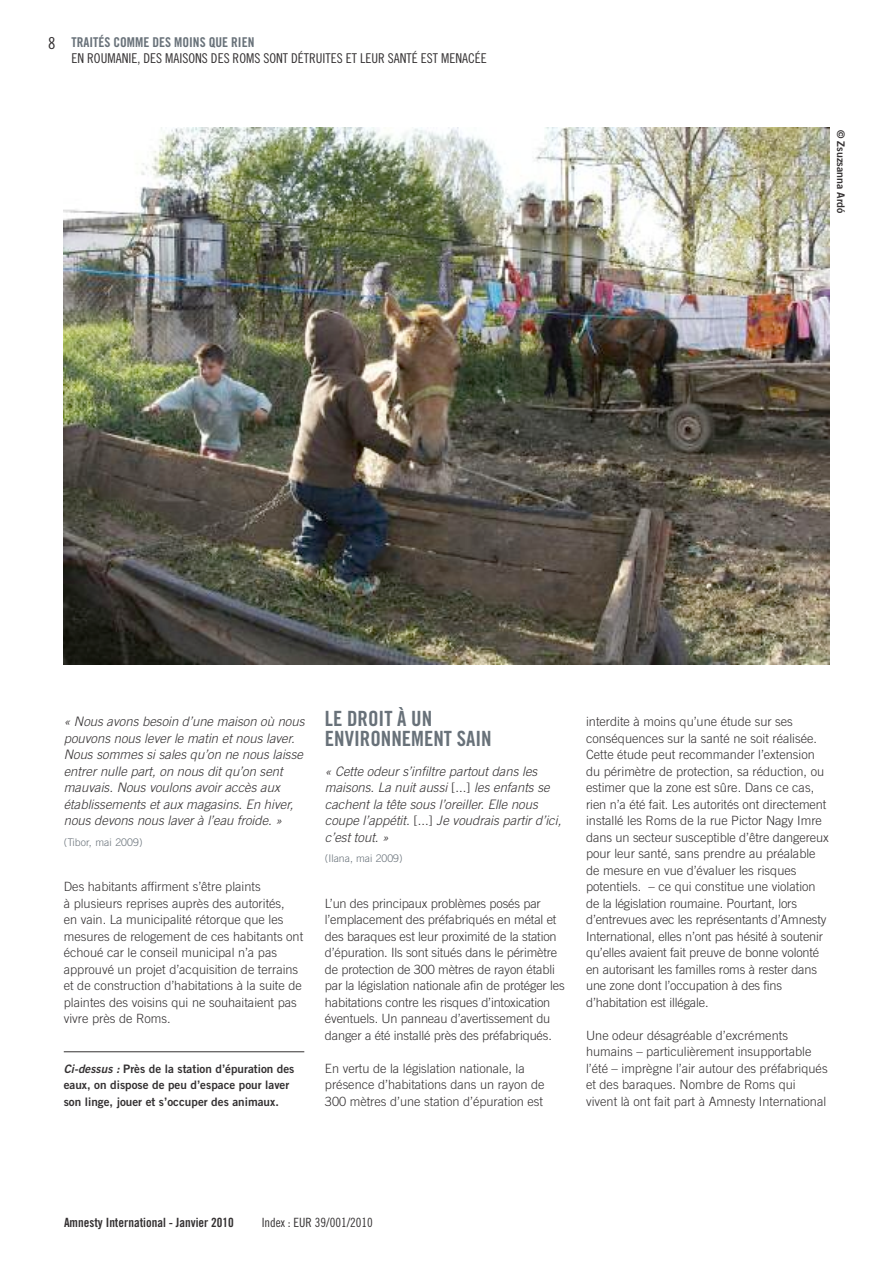
<style>
.page{position:relative;width:893px;height:1263px;background:#fff}
.page>*{position:absolute;margin:0;border:0;box-sizing:border-box;transform-origin:0 0}
.t1{font:21px/19.5px "Amnesty Trade Gothic Bd Cn 20 OTF";color:#687179}
.t2{font:16.5px "Amnesty Trade Gothic Cn 18";color:#343132}
.t3{font:13.5px "Amnesty Trade Gothic Cn 18";color:#343132}
.t4{font:13.5px "Amnesty Trade Gothic Bd Cn 20 OTF";color:#687179}
.t5{font:italic 300 13.05px/16.5px "Amnesty Trade Gothic";color:#343132}
.t6{font:300 12.75px/16.5px "Amnesty Trade Gothic";color:#343132}
.t7{font:12.75px "Amnesty Trade Gothic Bd Cn 20 OTF";color:#343132}
.t8{font:12.75px "Amnesty Trade Gothic Cn 18";color:#343132}
.t9{font:11.7px/16.5px "Amnesty Trade Gothic Bd 2";color:#343132}
.t10{font:300 10.5px "Amnesty Trade Gothic";color:#687179}
.t11{font:10.5px "Amnesty Trade Gothic Bd 2";color:#343132}
.s1{font-family:"Amnesty Trade Gothic Bd 2 Obl"}
.s2{font-style:normal}
</style>
<div class="page">
<img style="left:64px;top:128px;width:765px;height:536px">
<hr style="left:64px;top:1051px;width:240px;height:1px;background:#343132">
<p class="t2" style="left:48px;top:33px;width:9px">8</p>
<p class="t4" style="left:71px;top:34px;width:184px">TRAITÉS COMME DES MOINS QUE RIEN</p>
<p class="t3" style="left:71px;top:50px;width:417px">EN ROUMANIE, DES MAISONS DES ROMS SONT DÉTRUITES ET LEUR SANTÉ EST MENACÉE</p>
<p class="t11" style="left:847px;top:130px;width:85px;rotate:90deg">© Zsuzsanna Ardó</p>
<p class="t5" style="left:64px;top:713px;width:242px">« Nous avons besoin d’une maison où nous pouvons nous lever le matin et nous laver.<br>Nous sommes si sales qu’on ne nous laisse entrer nulle part, on nous dit qu’on sent mauvais. Nous voulons avoir accès aux établissements et aux magasins. En hiver, nous devons nous laver à l’eau froide. »</p>
<p class="t10" style="left:64px;top:836px;width:80px">(Tibor, mai 2009)</p>
<p class="t6" style="left:64px;top:878px;width:241px">Des habitants affirment s’être plaints<br>à plusieurs reprises auprès des autorités,<br>en vain. La municipalité rétorque que les mesures de relogement de ces habitants ont échoué car le conseil municipal n’a pas approuvé un projet d’acquisition de terrains et de construction d’habitations à la suite de plaintes des voisins qui ne souhaitaient pas vivre près de Roms.</p>
<p class="t9" style="left:64px;top:1060px;width:232px"><span class="s1">Ci-dessus :</span> Près de la station d’épuration des eaux, on dispose de peu d’espace pour laver son linge, jouer et s’occuper des animaux.</p>
<h1 class="t1" style="left:325px;top:709px;width:168px">LE DROIT À UN<br>ENVIRONNEMENT SAIN</h1>
<p class="t5" style="left:325px;top:762px;width:238px">« Cette odeur s’infiltre partout dans les maisons. La nuit aussi <span class="s2">[...]</span> les enfants se cachent la tête sous l’oreiller. Elle nous coupe l’appétit. <span class="s2">[...]</span> Je voudrais partir d’ici, c’est tout. »</p>
<p class="t10" style="left:325px;top:852px;width:79px">(Ilana, mai 2009)</p>
<p class="t6" style="left:325px;top:895px;width:241px">L’un des principaux problèmes posés par l’emplacement des préfabriqués en métal et des baraques est leur proximité de la station d’épuration. Ils sont situés dans le périmètre de protection de 300 mètres de rayon établi par la législation nationale afin de protéger les habitations contre les risques d’intoxication éventuels. Un panneau d’avertissement du danger a été installé près des préfabriqués.</p>
<p class="t6" style="left:325px;top:1060px;width:221px">En vertu de la législation nationale, la présence d’habitations dans un rayon de<br>300 mètres d’une station d’épuration est</p>
<p class="t6" style="left:586px;top:713px;width:244px">interdite à moins qu’une étude sur ses conséquences sur la santé ne soit réalisée.<br>Cette étude peut recommander l’extension du périmètre de protection, sa réduction, ou estimer que la zone est sûre. Dans ce cas, rien n’a été fait. Les autorités ont directement installé les Roms de la rue Pictor Nagy Imre dans un secteur susceptible d’être dangereux pour leur santé, sans prendre au préalable de mesure en vue d’évaluer les risques potentiels. – ce qui constitue une violation de la législation roumaine. Pourtant, lors d’entrevues avec les représentants d’Amnesty International, elles n’ont pas hésité à soutenir qu’elles avaient fait preuve de bonne volonté en autorisant les familles roms à rester dans une zone dont l’occupation à des fins d’habitation est illégale.</p>
<p class="t6" style="left:586px;top:1027px;width:243px">Une odeur désagréable d’excréments humains – particulièrement insupportable l’été – imprègne l’air autour des préfabriqués et des baraques. Nombre de Roms qui vivent là ont fait part à Amnesty International</p>
<p class="t7" style="left:64px;top:1215px;width:171px">Amnesty International - Janvier 2010</p>
<p class="t8" style="left:262px;top:1215px;width:113px">Index : EUR 39/001/2010</p>
</div>
